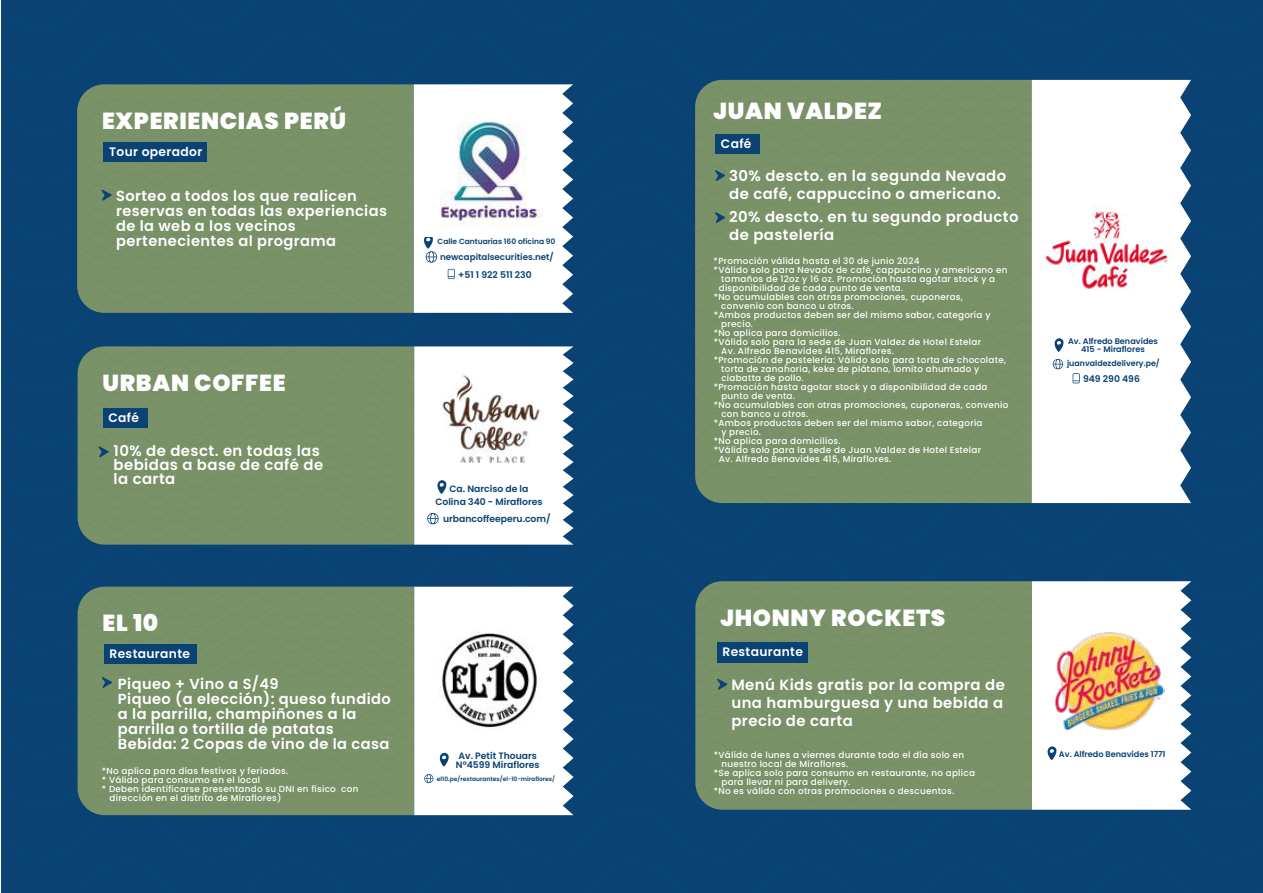
<style>
.page{position:relative;width:1263px;height:893px;background:#fff}
.page>*{position:absolute;margin:0;border:0;box-sizing:border-box;transform-origin:0 0}
.t1{font:900 23.1px "Poppins";letter-spacing:.03em;color:#fff}
.t2{font:600 14.85px/18px "Poppins";letter-spacing:.03em;color:#fff}
.t3{font:600 14.55px/15px "Poppins";letter-spacing:.03em;color:#fff}
.t4{font:600 12.3px "Poppins";letter-spacing:.03em;color:#fff}
.t5{font:600 9.3px/13.5px "Poppins";color:#0a4274;text-align:center}
.t6{font:500 8.85px "Poppins";letter-spacing:.03em;color:#fff}
.t7{font:600 8.7px "Poppins";color:#0a4274}
.t8{font:600 8.1px/7.5px "Poppins";color:#0a4274;text-align:center}
.t9{font:600 7.95px "Poppins";color:#0a4274}
.t10{font:600 7.5px "Poppins";color:#0a4274}
.t11{font:600 6px "Poppins";color:#0a4274}
</style>
<div class="page">
<div style="left:2px;top:0;width:1261px;height:30px;background:#0a4274"></div>
<div style="left:2px;top:30px;width:1261px;height:52px;background:#0a4274"></div>
<div style="left:2px;top:82px;width:1261px;height:51px;background:#0a4274"></div>
<div style="left:2px;top:133px;width:1261px;height:52px;background:#0a4274"></div>
<div style="left:2px;top:185px;width:1261px;height:52px;background:#0a4274"></div>
<div style="left:2px;top:237px;width:1261px;height:52px;background:#0a4274"></div>
<div style="left:2px;top:289px;width:1261px;height:52px;background:#0a4274"></div>
<div style="left:2px;top:341px;width:1261px;height:52px;background:#0a4274"></div>
<div style="left:2px;top:393px;width:1261px;height:52px;background:#0a4274"></div>
<div style="left:2px;top:445px;width:1261px;height:51px;background:#0a4274"></div>
<div style="left:2px;top:496px;width:1261px;height:52px;background:#0a4274"></div>
<div style="left:2px;top:548px;width:1261px;height:52px;background:#0a4274"></div>
<div style="left:2px;top:600px;width:1261px;height:52px;background:#0a4274"></div>
<div style="left:2px;top:652px;width:1261px;height:52px;background:#0a4274"></div>
<div style="left:2px;top:704px;width:1261px;height:52px;background:#0a4274"></div>
<div style="left:2px;top:756px;width:1261px;height:52px;background:#0a4274"></div>
<div style="left:2px;top:808px;width:1261px;height:51px;background:#0a4274"></div>
<div style="left:2px;top:859px;width:1261px;height:34px;background:#0a4274"></div>
<svg style="left:78px;top:346px;width:495px;height:199px"></svg>
<svg style="left:77px;top:84px;width:496px;height:229px"></svg>
<img style="left:424px;top:106px;width:131px;height:131px">
<svg style="left:695px;top:581px;width:496px;height:229px"></svg>
<div style="left:695px;top:80px;width:337px;height:423px;background:#799268"></div>
<div style="left:695px;top:258px;width:337px;height:27px;background:#799268"></div>
<div style="left:695px;top:298px;width:337px;height:14px;background:#799268"></div>
<div style="left:695px;top:319px;width:337px;height:120px;background:#799268"></div>
<div style="left:695px;top:452px;width:337px;height:27px;background:#799268"></div>
<div style="left:695px;top:492px;width:337px;height:10px;background:#799268"></div>
<svg style="left:1032px;top:80px;width:159px;height:423px"></svg>
<div style="left:695px;top:86px;width:337px;height:119px;background:#799268"></div>
<svg style="left:1054px;top:338px;width:10px;height:14px"></svg>
<svg style="left:1053px;top:359px;width:10px;height:10px"></svg>
<svg style="left:1072px;top:373px;width:8px;height:10px"></svg>
<div style="left:695px;top:212px;width:337px;height:33px;background:#799268"></div>
<img style="left:1040px;top:205px;width:132px;height:89px">
<svg style="left:78px;top:587px;width:495px;height:228px"></svg>
<div style="left:715px;top:134px;width:45px;height:19px;background:#0a4274"></div>
<img style="left:1055px;top:632px;width:110px;height:98px">
<h1 class="t1" style="left:102px;top:107px;width:246px">EXPERIENCIAS PERÚ</h1>
<h3 class="t4" style="left:109px;top:145px;width:95px">Tour operador</h3>
<h3 class="t3" style="left:116px;top:189px;width:272px">Sorteo a todos los que realicen reservas en todas las experiencias de la web a los vecinos pertenecientes al programa</h3>
<h1 class="t1" style="left:103px;top:370px;width:185px">URBAN COFFEE</h1>
<h3 class="t4" style="left:109px;top:410px;width:32px">Café</h3>
<h2 class="t2" style="left:114px;top:444px;width:211px;line-height:13.6px">10% de desct. en todas las bebidas a base de café de la carta</h2>
<h1 class="t1" style="left:103px;top:610px;width:57px">EL 10</h1>
<h3 class="t4" style="left:110px;top:647px;width:82px">Restaurante</h3>
<h3 class="t3" style="left:118px;top:676px;width:274px">Piqueo + Vino a S/49<br>Piqueo (a elección): queso fundido a la parrilla, champiñones a la parrilla o tortilla de patatas<br>Bebida: 2 Copas de vino de la casa</h3>
<p class="t6" style="left:102px;top:766px;width:188px">*No aplica para días festivos y feriados.</p>
<p class="t6" style="left:102px;top:775px;width:160px">* Válido para consumo en el local</p>
<p class="t6" style="left:102px;top:784px;width:258px">* Deben identificarse presentando su DNI en físico con</p>
<p class="t6" style="left:109px;top:793px;width:174px">dirección en el distrito de Miraflores)</p>
<p class="t10" style="left:438px;top:237px;width:119px">Calle Cantuarias 160 oficina 90</p>
<p class="t7" style="left:440px;top:252px;width:115px">newcapitalsecurities.net/</p>
<p class="t5" style="left:458px;top:268px;width:75px">+51 1 922 511 230</p>
<p class="t5" style="left:435px;top:482px;width:109px">Ca. Narciso de la<br>Colina 340 - Miraflores</p>
<p class="t5" style="left:443px;top:512px;width:109px">urbancoffeeperu.com/</p>
<p class="t5" style="left:456px;top:752px;width:85px;line-height:8.4px;text-align:left">Av. Petit Thouars<br>N°4599 Miraflores</p>
<p class="t11" style="left:437px;top:775px;width:120px">el10.pe/restaurantes/el-10-miraflores/</p>
<h1 class="t1" style="left:714px;top:97px;width:170px">JUAN VALDEZ</h1>
<h3 class="t4" style="left:721px;top:136px;width:32px">Café</h3>
<h2 class="t2" style="left:729px;top:167px;width:279px">30% descto. en la segunda Nevado de café, cappuccino o americano.</h2>
<h2 class="t2" style="left:729px;top:208px;width:291px">20% descto. en tu segundo producto de pastelería</h2>
<p class="t6" style="left:714px;top:256px;width:207px">*Promoción válida hasta el 30 de junio 2024</p>
<p class="t6" style="left:714px;top:265px;width:295px">*Válido solo para Nevado de café, cappuccino y americano en</p>
<p class="t6" style="left:721px;top:274px;width:275px">tamaños de 12oz y 16 oz. Promoción hasta agotar stock y a</p>
<p class="t6" style="left:719px;top:283px;width:186px">disponibilidad de cada punto de venta.</p>
<p class="t6" style="left:714px;top:292px;width:251px">*No acumulables con otras promociones, cuponeras,</p>
<p class="t6" style="left:721px;top:301px;width:134px">convenio con banco u otros.</p>
<p class="t6" style="left:714px;top:310px;width:278px">*Ambos productos deben ser del mismo sabor, categoría y</p>
<p class="t6" style="left:721px;top:319px;width:33px">precio.</p>
<p class="t6" style="left:714px;top:328px;width:128px">*No aplica para domicilios.</p>
<p class="t6" style="left:714px;top:337px;width:269px">*Válido solo para la sede de Juan Valdez de Hotel Estelar</p>
<p class="t6" style="left:721px;top:346px;width:174px">Av. Alfredo Benavides 415, Miraflores.</p>
<p class="t6" style="left:714px;top:355px;width:294px">*Promoción de pastelería: Válido solo para torta de chocolate,</p>
<p class="t6" style="left:721px;top:364px;width:260px">torta de zanahoria, keke de plátano, lomito ahumado y</p>
<p class="t6" style="left:721px;top:373px;width:84px">ciabatta de pollo.</p>
<p class="t6" style="left:714px;top:382px;width:275px">*Promoción hasta agotar stock y a disponibilidad de cada</p>
<p class="t6" style="left:721px;top:391px;width:75px">punto de venta.</p>
<p class="t6" style="left:714px;top:400px;width:296px">*No acumulables con otras promociones, cuponeras, convenio</p>
<p class="t6" style="left:721px;top:409px;width:88px">con banco u otros.</p>
<p class="t6" style="left:714px;top:418px;width:270px">*Ambos productos deben ser del mismo sabor, categoría</p>
<p class="t6" style="left:721px;top:427px;width:41px">y precio.</p>
<p class="t6" style="left:714px;top:436px;width:128px">*No aplica para domicilios.</p>
<p class="t6" style="left:714px;top:445px;width:269px">*Válido solo para la sede de Juan Valdez de Hotel Estelar</p>
<p class="t6" style="left:719px;top:454px;width:174px">Av. Alfredo Benavides 415, Miraflores.</p>
<p class="t8" style="left:1068px;top:338px;width:91px">Av. Alfredo Benavides<br>415 - Miraflores</p>
<p class="t9" style="left:1067px;top:359px;width:94px">juanvaldezdelivery.pe/</p>
<p class="t5" style="left:1083px;top:372px;width:58px">949 290 496</p>
<h1 class="t1" style="left:720px;top:605px;width:226px">JHONNY ROCKETS</h1>
<h3 class="t4" style="left:722px;top:645px;width:82px">Restaurante</h3>
<h2 class="t2" style="left:731px;top:675px;width:275px;text-align:justify">Menú Kids gratis por la compra de una hamburguesa y una bebida a precio de carta</h2>
<p class="t6" style="left:714px;top:750px;width:252px">*Válido de lunes a viernes durante todo el día solo en</p>
<p class="t6" style="left:721px;top:759px;width:128px">nuestro local de Miraflores.</p>
<p class="t6" style="left:714px;top:768px;width:263px">*Se aplica solo para consumo en restaurante, no aplica</p>
<p class="t6" style="left:721px;top:777px;width:130px">para llevar ni para delivery.</p>
<p class="t6" style="left:714px;top:786px;width:242px">*No es válido con otras promociones o descuentos.</p>
<p class="t8" style="left:1059px;top:750px;width:108px">Av. Alfredo Benavides 1771</p>
</div>
